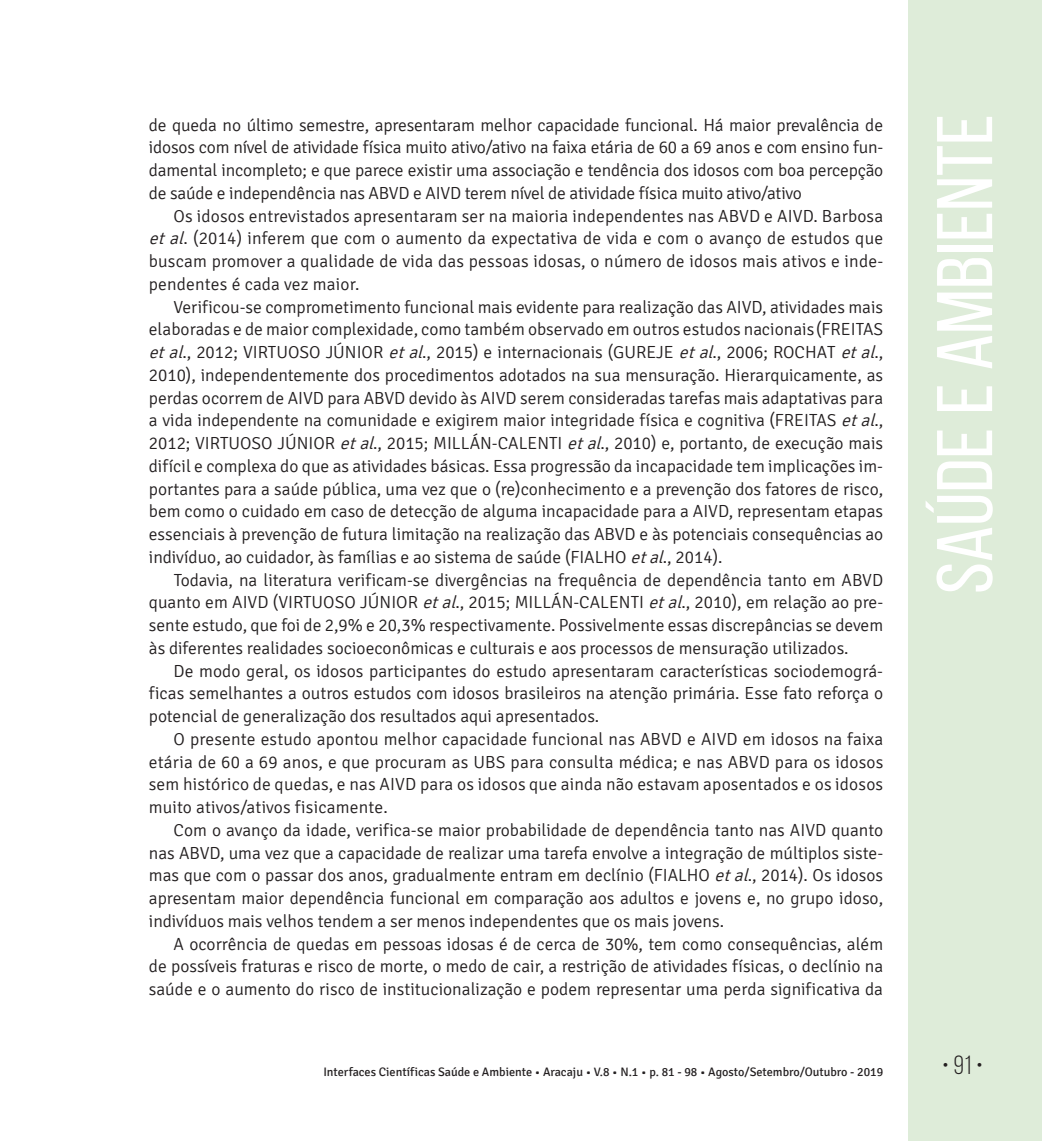
<style>
.page{position:relative;width:1042px;height:1141px;background:#fff}
.page>*{position:absolute;margin:0;border:0;box-sizing:border-box;transform-origin:0 0}
.t1{font:78.75px "Bebas Neue";color:#fff;scale:1.09 1}
.t2{font:26.25px "Bebas Neue";color:#231f20}
.t3{font:300 17.5px/22.8px "Signika";color:#231f20;text-align:justify}
.t4{font:12.25px "Signika";color:#231f20}
.s1{font-style:italic}
</style>
<div class="page">
<div style="left:908px;top:0;width:134px;height:1141px;background:#deecd9"></div>
<p class="t3" style="left:149px;top:114px;width:736px">de queda no último semestre, apresentaram melhor capacidade funcional. Há maior prevalência de idosos com nível de atividade física muito ativo/ativo na faixa etária de 60 a 69 anos e com ensino fun&shy;damental incompleto; e que parece existir uma associação e tendência dos idosos com boa percepção de saúde e independência nas ABVD e AIVD terem nível de atividade física muito ativo/ativo</p>
<p class="t3" style="left:149px;top:205px;width:736px;text-indent:25px">Os idosos entrevistados apresentaram ser na maioria independentes nas ABVD e AIVD. Barbosa <span class="s1">etal</span>. (2014) inferem que com o aumento da expectativa de vida e com o avanço de estudos que buscam promover a qualidade de vida das pessoas idosas, o número de idosos mais ativos e inde&shy;pendentes é cada vez maior.</p>
<p class="t3" style="left:149px;top:296px;width:736px;text-indent:25px">Verificou-se comprometimento funcional mais evidente para realização das AIVD, atividades mais elaboradas e de maior complexidade, como também observado em outros estudos nacionais(FREITAS <span class="s1">etal</span>., 2012; VIRTUOSO JÚNIOR <span class="s1">etal</span>., 2015) e internacionais (GUREJE <span class="s1">etal</span>., 2006; ROCHAT <span class="s1">etal</span>., 2010), independentemente dos procedimentos adotados na sua mensuração. Hierarquicamente, as perdas ocorrem de AIVD para ABVD devido às AIVD serem consideradas tarefas mais adaptativas para a vida independente na comunidade e exigirem maior integridade física e cognitiva (FREITAS <span class="s1">etal</span>., 2012; VIRTUOSO JÚNIOR <span class="s1">etal</span>., 2015; MILLÁN-CALENTI <span class="s1">etal</span>., 2010) e, portanto, de execução mais difícil e complexa do que as atividades básicas. Essa progressão da incapacidade tem implicações im&shy;portantes para a saúde pública, uma vez que o (re)conhecimento e a prevenção dos fatores de risco, bem como o cuidado em caso de detecção de alguma incapacidade para a AIVD, representam etapas essenciais à prevenção de futura limitação na realização das ABVD e às potenciais consequências ao indivíduo, ao cuidador, às famílias e ao sistema de saúde (FIALHO <span class="s1">etal</span>., 2014).</p>
<p class="t3" style="left:149px;top:569px;width:736px;text-indent:25px">Todavia, na literatura verificam-se divergências na frequência de dependência tanto em ABVD quanto em AIVD (VIRTUOSO JÚNIOR <span class="s1">etal</span>., 2015; MILLÁN-CALENTI <span class="s1">etal</span>., 2010), em relação ao pre&shy;sente estudo, que foi de 2,9% e 20,3% respectivamente. Possivelmente essas discrepâncias se devem às diferentes realidades socioeconômicas e culturais e aos processos de mensuração utilizados.</p>
<p class="t3" style="left:149px;top:660px;width:736px;text-indent:25px">De modo geral, os idosos participantes do estudo apresentaram características sociodemográ&shy;ficas semelhantes a outros estudos com idosos brasileiros na atenção primária. Esse fato reforça o potencial de generalização dos resultados aqui apresentados.</p>
<p class="t3" style="left:149px;top:728px;width:736px;text-indent:25px">O presente estudo apontou melhor capacidade funcional nas ABVD e AIVD em idosos na faixa etária de 60 a 69 anos, e que procuram as UBS para consulta médica; e nas ABVD para os idosos sem histórico de quedas, e nas AIVD para os idosos que ainda não estavam aposentados e os idosos muito ativos/ativos fisicamente.</p>
<p class="t3" style="left:149px;top:819px;width:736px;text-indent:25px">Com o avanço da idade, verifica-se maior probabilidade de dependência tanto nas AIVD quanto nas ABVD, uma vez que a capacidade de realizar uma tarefa envolve a integração de múltiplos siste&shy;mas que com o passar dos anos, gradualmente entram em declínio (FIALHO <span class="s1">etal</span>., 2014). Os idosos apresentam maior dependência funcional em comparação aos adultos e jovens e, no grupo idoso, indivíduos mais velhos tendem a ser menos independentes que os mais jovens.</p>
<p class="t3" style="left:149px;top:933px;width:736px;text-indent:25px">A ocorrência de quedas em pessoas idosas é de cerca de 30%, tem como consequências, além de possíveis fraturas e risco de morte, o medo de cair, a restrição de atividades físicas, o declínio na saúde e o aumento do risco de institucionalização e podem representar uma perda significativa da</p>
<h1 class="t1" style="left:922px;top:594px;width:442px;rotate:-90deg">Saúde e Ambiente</h1>
<p class="t4" style="left:323px;top:1065px;width:561px">Interfaces Científicas Saúde e Ambiente • Aracaju • V.8 • N.1 • p. 81 - 98 • Agosto/Setembro/Outubro - 2019</p>
<h2 class="t2" style="left:942px;top:1051px;width:42px">• 91 •</h2>
</div>
